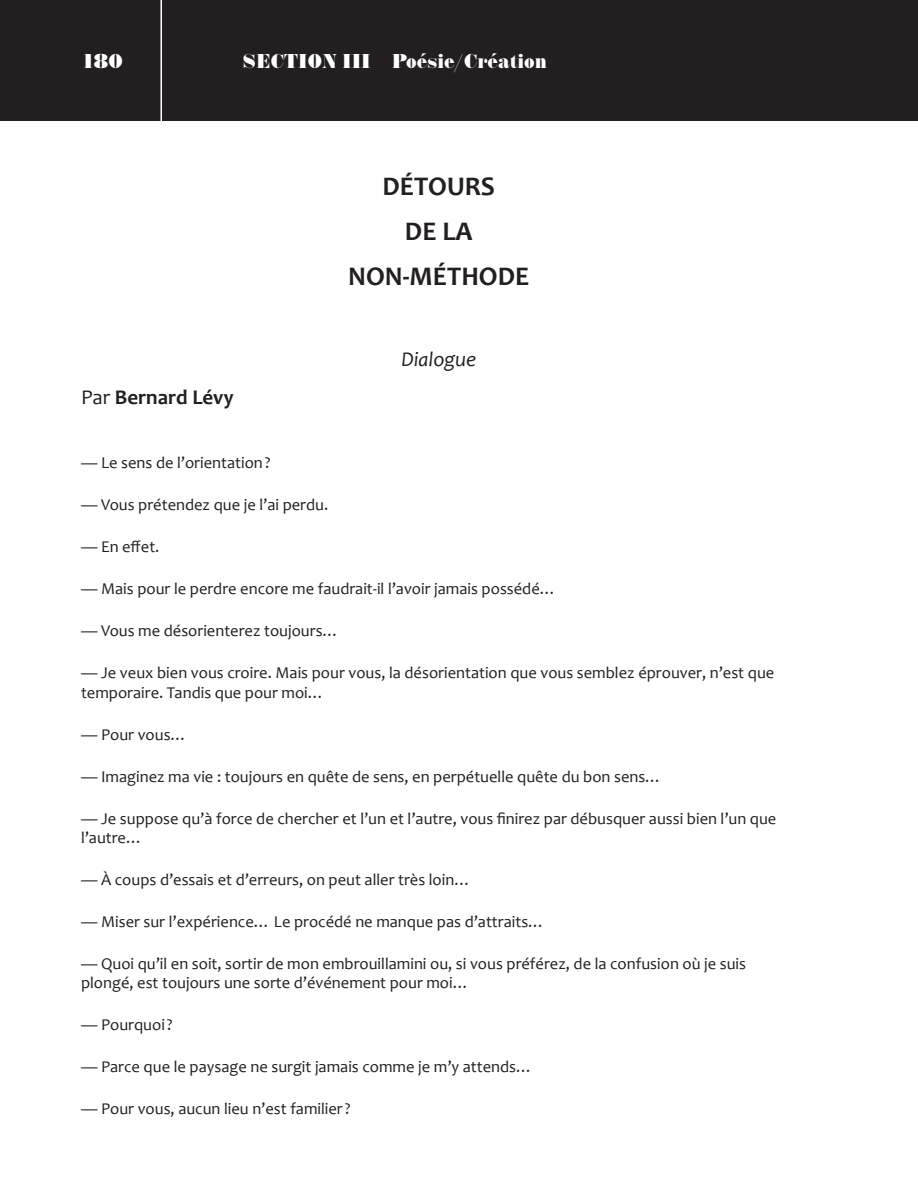
<style>
.page{position:relative;width:918px;height:1188px;background:#fff}
.page>*{position:absolute;margin:0;border:0;box-sizing:border-box;transform-origin:0 0}
.t1{font:700 27px/45px "Candara";color:#231f20;text-align:center}
.t2{font:800 21px "Annlie LT";color:#fff}
.t3{font:700 21px "Candara";color:#231f20}
.t4{font:italic 21px "Candara";color:#231f20}
.t5{font:16.5px/19.5px "Candara";color:#231f20}
.s1{font-weight:400}
</style>
<div class="page">
<div style="left:0;top:0;width:918px;height:122px;background:#231f20"></div>
<hr style="left:160px;top:0;width:2px;height:122px;background:#fff">
<p class="t2" style="left:81px;top:49px;width:43px">180</p>
<p class="t2" style="left:243px;top:49px;width:306px">SECTION III Poésie/Création</p>
<h1 class="t1" style="left:348px;top:164px;width:183px">DÉTOURS<br>DE LA<br>NON-MÉTHODE</h1>
<p class="t3" style="left:81px;top:384px;width:154px"><span class="s1">Par</span> Bernard Lévy</p>
<p class="t4" style="left:401px;top:347px;width:76px">Dialogue</p>
<p class="t5" style="left:81px;top:453px;width:191px">— Le sens de l’orientation?</p>
<p class="t5" style="left:81px;top:495px;width:249px">— Vous prétendez que je l’ai perdu.</p>
<p class="t5" style="left:81px;top:537px;width:80px">— En effet.</p>
<p class="t5" style="left:81px;top:579px;width:477px">— Mais pour le perdre encore me faudrait-il l’avoir jamais possédé…</p>
<p class="t5" style="left:81px;top:621px;width:260px">— Vous me désorienterez toujours…</p>
<p class="t5" style="left:81px;top:663px;width:695px">— Je veux bien vous croire. Mais pour vous, la désorientation que vous semblez éprouver, n’est que temporaire. Tandis que pour moi…</p>
<p class="t5" style="left:81px;top:724px;width:108px">— Pour vous…</p>
<p class="t5" style="left:81px;top:766px;width:582px">— Imaginez ma vie : toujours en quête de sens, en perpétuelle quête du bon sens…</p>
<p class="t5" style="left:81px;top:808px;width:697px">— Je suppose qu’à force de chercher et l’un et l’autre, vous finirez par débusquer aussi bien l’un que l’autre…</p>
<p class="t5" style="left:81px;top:870px;width:391px">— À coups d’essais et d’erreurs, on peut aller très loin…</p>
<p class="t5" style="left:81px;top:912px;width:465px">— Miser sur l’expérience… Le procédé ne manque pas d’attraits…</p>
<p class="t5" style="left:81px;top:954px;width:667px">— Quoi qu’il en soit, sortir de mon embrouillamini ou, si vous préférez, de la confusion où je suis plongé, est toujours une sorte d’événement pour moi…</p>
<p class="t5" style="left:81px;top:1015px;width:93px">— Pourquoi?</p>
<p class="t5" style="left:81px;top:1057px;width:453px">— Parce que le paysage ne surgit jamais comme je m’y attends…</p>
<p class="t5" style="left:81px;top:1099px;width:271px">— Pour vous, aucun lieu n’est familier?</p>
</div>
